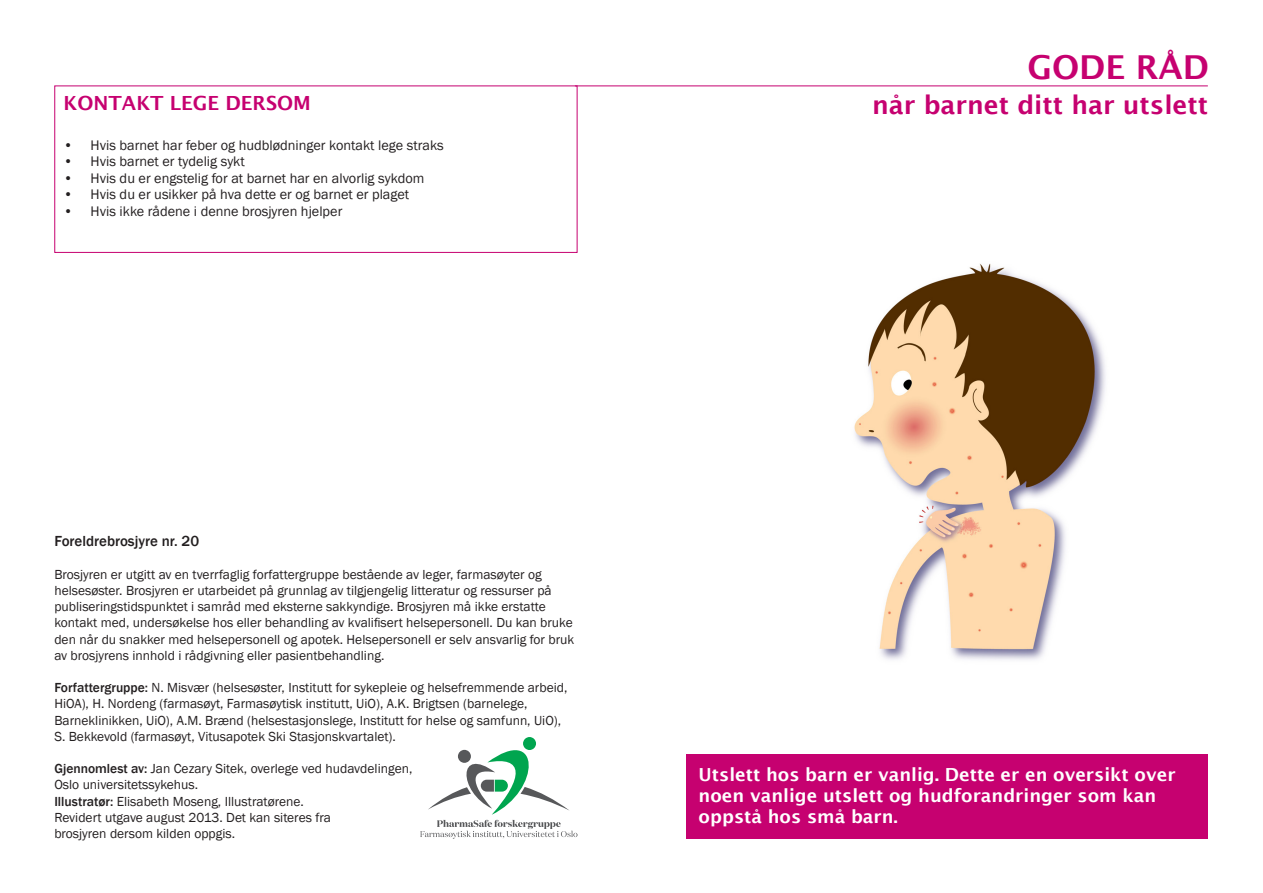
<style>
.page{position:relative;width:1263px;height:893px;background:#fff}
.page>*{position:absolute;margin:0;border:0;box-sizing:border-box;transform-origin:0 0}
.t1{font:600 33px "Lucida Sans";color:#c60170}
.t2{font:600 25.5px "Lucida Sans";color:#c60170}
.t3{font:600 19.5px "Lucida Sans";color:#c60170}
.t4{font:600 18px/21px "Lucida Sans";color:#fff}
.t5{font:500 15px "Franklin Gothic";color:#231f20}
.t6{font:14.25px "Franklin Gothic";color:#231f20}
.t7{font:13.5px/16.2px "Franklin Gothic";color:#231f20}
.s1{font-weight:500}
</style>
<div class="page">
<img style="left:854px;top:263px;width:252px;height:397px">
<hr style="left:575px;top:86px;width:633px;height:1px;background:#c60170">
<div style="left:686px;top:754px;width:521px;height:85px;background:#c60170"></div>
<div style="left:54px;top:86px;width:523px;height:167px;border:1px solid #c60170"></div>
<svg style="left:420px;top:737px;width:157px;height:102px"></svg>
<p class="t3" style="left:64px;top:92px;width:249px">KONTAKT LEGE DERSOM</p>
<p class="t6" style="left:64px;top:136px;width:382px">• Hvis barnet har feber og hudblødninger kontakt lege straks</p>
<p class="t6" style="left:64px;top:153px;width:183px">• Hvis barnet er tydelig sykt</p>
<p class="t6" style="left:64px;top:169px;width:362px">• Hvis du er engstelig for at barnet har en alvorlig sykdom</p>
<p class="t6" style="left:64px;top:186px;width:347px">• Hvis du er usikker på hva dette er og barnet er plaget</p>
<p class="t6" style="left:64px;top:202px;width:280px">• Hvis ikke rådene i denne brosjyren hjelper</p>
<p class="t1" style="left:1027px;top:49px;width:183px">GODE RÅD</p>
<p class="t2" style="left:872px;top:91px;width:337px">når barnet ditt har utslett</p>
<p class="t5" style="left:54px;top:532px;width:146px">Foreldrebrosjyre nr. 20</p>
<p class="t7" style="left:54px;top:566px;width:521px">Brosjyren er utgitt av en tverrfaglig forfattergruppe bestående av leger, farmasøyter og helsesøster. Brosjyren er utarbeidet på grunnlag av tilgjengelig litteratur og ressurser på publiseringstidspunktet i samråd med eksterne sakkyndige. Brosjyren må ikke erstatte kontakt med, undersøkelse hos eller behandling av kvalifisert helsepersonell. Du kan bruke den når du snakker med helsepersonell og apotek. Helsepersonell er selv ansvarlig for bruk av brosjyrens innhold i rådgivning eller pasientbehandling.</p>
<p class="t7" style="left:54px;top:680px;width:514px"><span class="s1">Forfattergruppe:</span> N. Misvær (helsesøster, Institutt for sykepleie og helsefremmende arbeid,<br>HiOA), H. Nordeng (farmasøyt, Farmasøytisk institutt, UiO), A.K. Brigtsen (barnelege,</p>
<p class="t7" style="left:54px;top:712px;width:508px">Barneklinikken, UiO), A.M. Brænd (helsestasjonslege, Institutt for helse og samfunn, UiO),</p>
<p class="t7" style="left:54px;top:728px;width:343px">S. Bekkevold (farmasøyt, Vitusapotek Ski Stasjonskvartalet).</p>
<p class="t7" style="left:54px;top:761px;width:360px"><span class="s1">Gjennomlest av:</span> Jan Cezary Sitek, overlege ved hudavdelingen,<br>Oslo universitetssykehus.</p>
<p class="t7" style="left:54px;top:793px;width:251px"><span class="s1">Illustratør:</span> Elisabeth Moseng, Illustratørene.</p>
<p class="t7" style="left:54px;top:809px;width:278px">Revidert utgave august 2013. Det kan siteres fra</p>
<p class="t7" style="left:54px;top:826px;width:182px">brosjyren dersom kilden oppgis.</p>
<p class="t4" style="left:699px;top:764px;width:478px">Utslett hos barn er vanlig. Dette er en oversikt over noen vanlige utslett og hudforandringer som kan oppstå hos små barn.</p>
</div>
